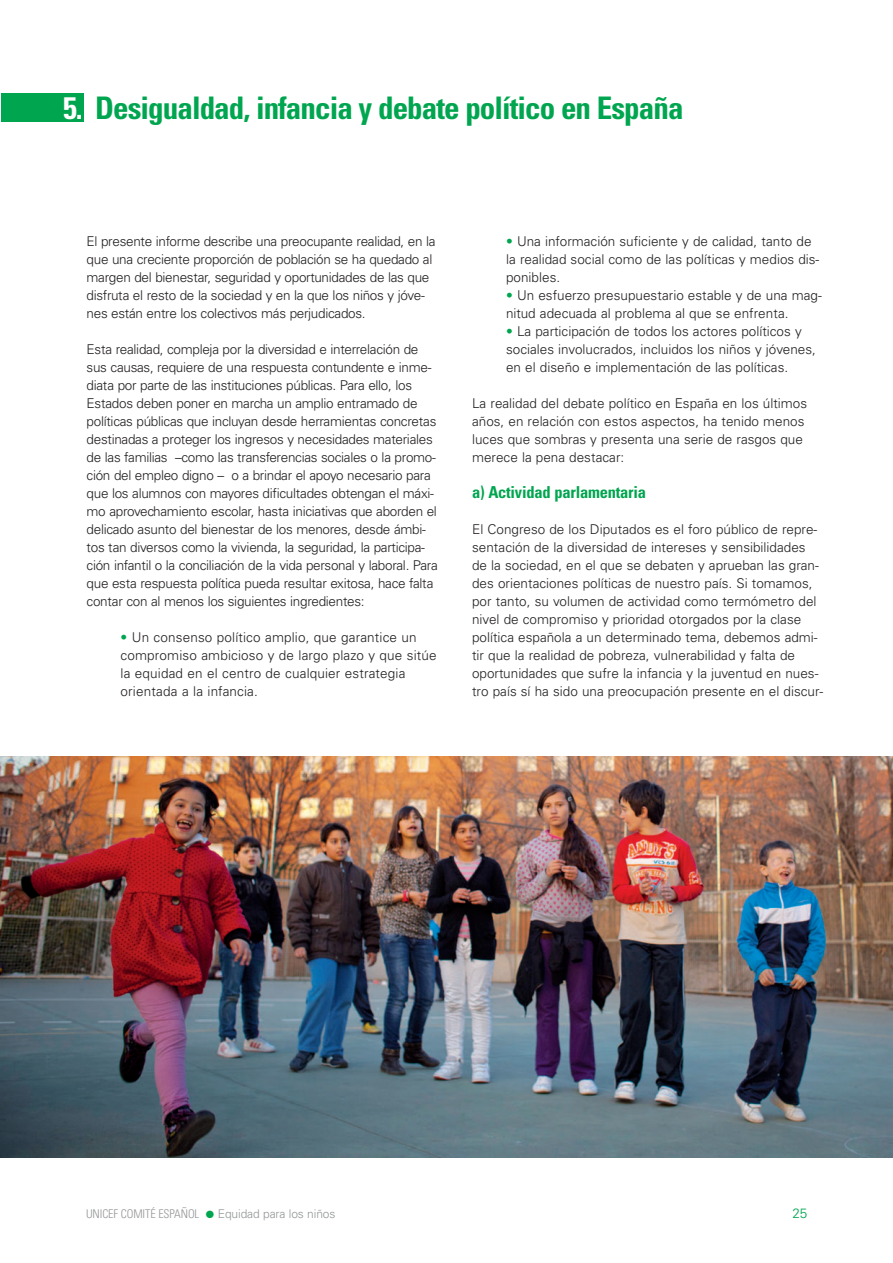
<style>
.page{position:relative;width:893px;height:1263px;background:#fff}
.page>*{position:absolute;margin:0;border:0;box-sizing:border-box;transform-origin:0 0}
.t1{font:700 condensed 31.05px "Univers";letter-spacing:-.03em;color:#00a54f}
.t2{font:700 condensed 16.5px "Univers";letter-spacing:-.015em;color:#00a54f}
.t3{font:300 13.5px/18px "Univers";color:#231f20}
.t4{font:300 13.5px/18px "Univers";letter-spacing:-.02em;color:#231f20}
.t5{font:300 13.5px "Univers";color:#00a54f}
.t6{font:300 condensed 12px "Univers";letter-spacing:-.01em;color:#939598}
.s1{color:#fff}
.s2{color:#00a54f}
.s3{font-stretch:normal}
</style>
<div class="page">
<img style="left:0;top:757px;width:893px;height:400px">
<div style="left:1px;top:94px;width:83px;height:28px;background:#00a54f"></div>
<h1 class="t1" style="left:63px;top:97px;width:622px"><span class="s1">5.</span> Desigualdad, infancia y debate político en España</h1>
<p class="t4" style="left:87px;top:234px;width:350px">El presente informe describe una preocupante realidad, en la que una creciente proporción de población se ha quedado al margen del bienestar, seguridad y oportunidades de las que disfruta el resto de la sociedad y en la que los niños y jóve&shy;nes están entre los colectivos más perjudicados.</p>
<p class="t4" style="left:87px;top:342px;width:353px">Esta realidad, compleja por la diversidad e interrelación de sus causas, requiere de una respuesta contundente e inme&shy;diata por parte de las instituciones públicas. Para ello, los Estados deben poner en marcha un amplio entramado de políticas públicas que incluyan desde herramientas concretas destinadas a proteger los ingresos y necesidades materiales de las familias –como las transferencias sociales o la promo&shy;ción del empleo digno – o a brindar el apoyo necesario para que los alumnos con mayores dificultades obtengan el máxi&shy;mo aprovechamiento escolar, hasta iniciativas que aborden el delicado asunto del bienestar de los menores, desde ámbi&shy;tos tan diversos como la vivienda, la seguridad, la participa&shy;ción infantil o la conciliación de la vida personal y laboral. Para que esta respuesta política pueda resultar exitosa, hace falta contar con al menos los siguientes ingredientes:</p>
<p class="t3" style="left:121px;top:630px;width:317px"><span class="s2">•</span> Un consenso político amplio, que garantice un compromiso ambicioso y de largo plazo y que sitúe la equidad en el centro de cualquier estrategia orientada a la infancia.</p>
<p class="t3" style="left:506px;top:234px;width:315px"><span class="s2">•</span> Una información suficiente y de calidad, tanto de la realidad social como de las políticas y medios dis&shy;ponibles.</p>
<p class="t3" style="left:506px;top:288px;width:317px"><span class="s2">•</span> Un esfuerzo presupuestario estable y de una mag&shy;nitud adecuada al problema al que se enfrenta.</p>
<p class="t3" style="left:506px;top:324px;width:311px"><span class="s2">•</span> La participación de todos los actores políticos y sociales involucrados, incluidos los niños y jóvenes, en el diseño e implementación de las políticas.</p>
<p class="t3" style="left:472px;top:396px;width:337px">La realidad del debate político en España en los últimos años, en relación con estos aspectos, ha tenido menos luces que sombras y presenta una serie de rasgos que merece la pena destacar:</p>
<p class="t2" style="left:472px;top:486px;width:175px">a) Actividad parlamentaria</p>
<p class="t3" style="left:472px;top:522px;width:353px">El Congreso de los Diputados es el foro público de repre&shy;sentación de la diversidad de intereses y sensibilidades de la sociedad, en el que se debaten y aprueban las gran&shy;des orientaciones políticas de nuestro país. Si tomamos, por tanto, su volumen de actividad como termómetro del nivel de compromiso y prioridad otorgados por la clase política española a un determinado tema, debemos admi&shy;tir que la realidad de pobreza, vulnerabilidad y falta de oportunidades que sufre la infancia y la juventud en nues&shy;tro país sí ha sido una preocupación presente en el discur-</p>
<p class="t6" style="left:86px;top:1210px;width:251px">UNICEF COMITÉ ESPAÑOL <span class="s2">●</span> <span class="s3">Equidad para los niños</span></p>
<p class="t5" style="left:792px;top:1209px;width:17px">25</p>
</div>
